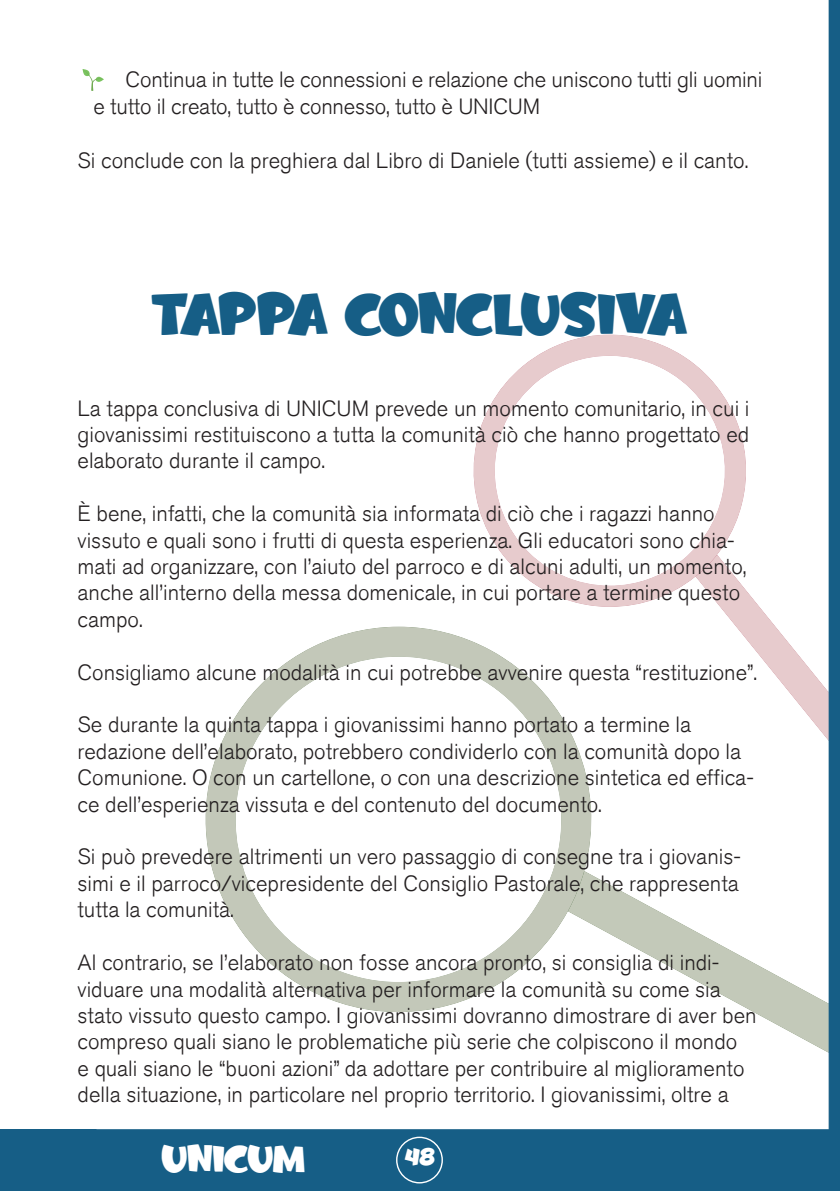
<style>
.page{position:relative;width:840px;height:1191px;background:#fff}
.page>*{position:absolute;margin:0;border:0;box-sizing:border-box;transform-origin:0 0}
.t1{font:40px "Fruitz Personal Use Only";letter-spacing:-.05em;color:#165e86}
.t2{font:26px "Fruitz Personal Use Only";letter-spacing:-.02em;color:#fff}
.t3{font:300 22px/26.4px "Akzidenz Grotesk BQ";color:#231f20}
.t4{font:16px "Fruitz Personal Use Only";color:#fff}
</style>
<div class="page">
<div style="left:0;top:1129px;width:839px;height:62px;background:#165e86"></div>
<svg style="left:839px;top:980px;width:1px;height:125px"></svg>
<div style="left:828px;top:0;width:11px;height:1141px;background:#165e86"></div>
<svg style="left:607px;top:883px;width:221px;height:169px"></svg>
<svg style="left:205px;top:626px;width:402px;height:386px"></svg>
<svg style="left:212px;top:657px;width:372px;height:325px"></svg>
<svg style="left:720px;top:531px;width:109px;height:247px"></svg>
<svg style="left:473px;top:335px;width:283px;height:272px"></svg>
<svg style="left:480px;top:356px;width:258px;height:229px"></svg>
<svg style="left:396px;top:1136px;width:46px;height:47px"></svg>
<div style="left:397px;top:1138px;width:44px;height:44px;background:#165e86;border-radius:50%"></div>
<svg style="left:82px;top:69px;width:22px;height:22px"></svg>
<p class="t3" style="left:93px;top:67px;width:670px;text-indent:32px">Continua in tutte le connessioni e relazione che uniscono tutti gli uomini e tutto il creato, tutto è connesso, tutto è UNICUM</p>
<p class="t3" style="left:77px;top:148px;width:672px">Si conclude con la preghiera dal Libro di Daniele (tutti assieme) e il canto.</p>
<h1 class="t1" style="left:152px;top:299px;width:537px">TAPPA CONCLUSIVA</h1>
<p class="t3" style="left:77px;top:395px;width:673px;text-align:justify">La tappa conclusiva di UNICUM prevede un momento comunitario, in cui i giovanissimi restituiscono a tutta la comunità ciò che hanno progettato ed elaborato durante il campo.</p>
<p class="t3" style="left:77px;top:501px;width:670px">È bene, infatti, che la comunità sia informata di ciò che i ragazzi hanno vissuto e quali sono i frutti di questa esperienza. Gli educatori sono chia&shy;mati ad organizzare, con l’aiuto del parroco e di alcuni adulti, un momento, anche all’interno della messa domenicale, in cui portare a termine questo campo.</p>
<p class="t3" style="left:77px;top:659px;width:680px">Consigliamo alcune modalità in cui potrebbe avvenire questa “restituzione”.</p>
<p class="t3" style="left:77px;top:712px;width:677px">Se durante la quinta tappa i giovanissimi hanno portato a termine la redazione dell’elaborato, potrebbero condividerlo con la comunità dopo la Comunione. O con un cartellone, o con una descrizione sintetica ed effica&shy;ce dell’esperienza vissuta e del contenuto del documento.</p>
<p class="t3" style="left:77px;top:844px;width:664px;text-align:justify">Si può prevedere altrimenti un vero passaggio di consegne tra i giovanis&shy;simi e il parroco/vicepresidente del Consiglio Pastorale, che rappresenta tutta la comunità.</p>
<p class="t3" style="left:77px;top:949px;width:680px">Al contrario, se l’elaborato non fosse ancora pronto, si consiglia di indi&shy;viduare una modalità alternativa per informare la comunità su come sia stato vissuto questo campo. I giovanissimi dovranno dimostrare di aver ben compreso quali siano le problematiche più serie che colpiscono il mondo<br>e quali siano le “buoni azioni” da adottare per contribuire al miglioramento della situazione, in particolare nel proprio territorio. I giovanissimi, oltre a</p>
<p class="t2" style="left:162px;top:1148px;width:145px">UNICUM</p>
<p class="t4" style="left:405px;top:1150px;width:31px">48</p>
</div>
